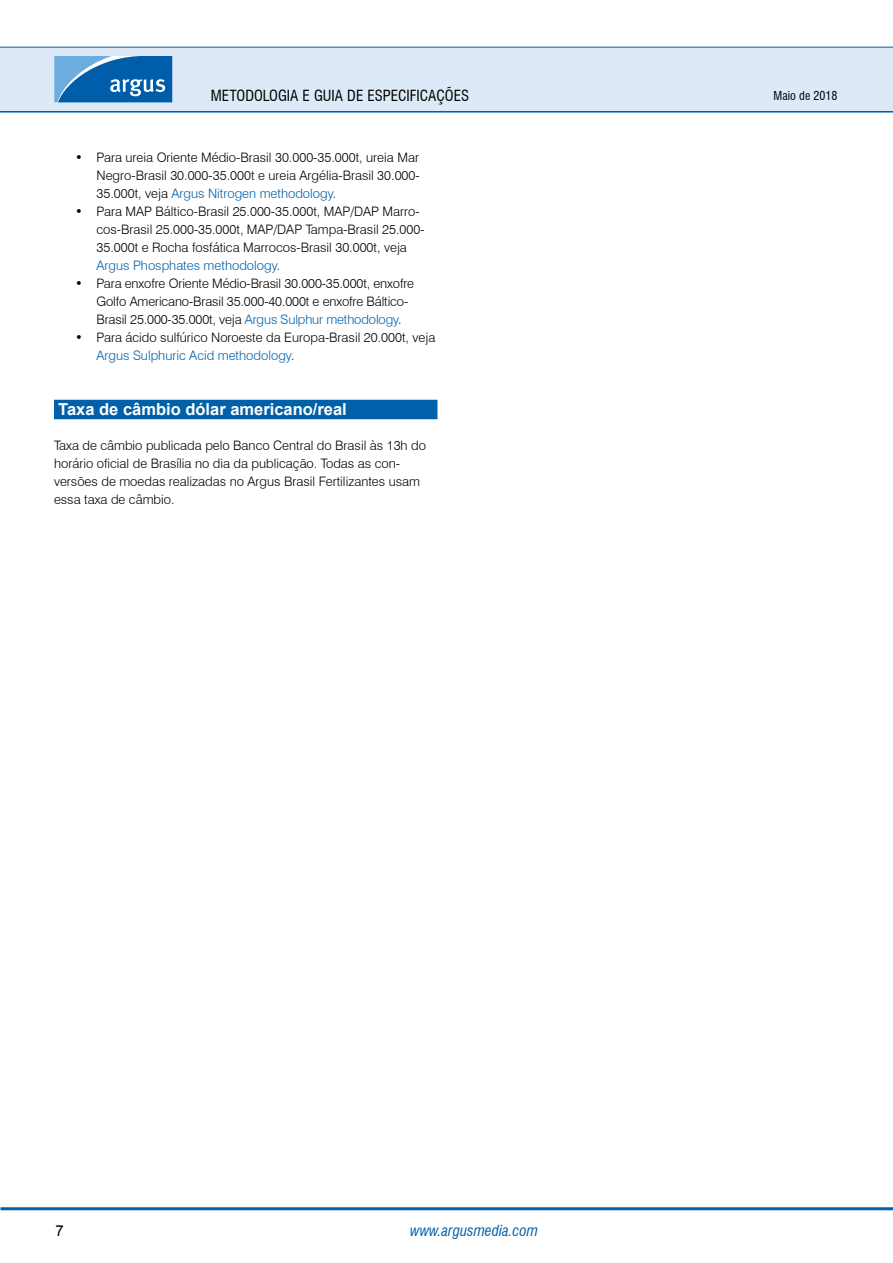
<style>
.page{position:relative;width:893px;height:1263px;background:#fff}
.page>*{position:absolute;margin:0;border:0;box-sizing:border-box;transform-origin:0 0}
.t1{font:700 16.5px "Arial";color:#fff}
.t2{font:condensed 15px "Swiss 721 BT";color:#000}
.t3{font:italic condensed 15px "Swiss 721 BT";color:#0060a9}
.t4{font:15px "Arial";color:#000}
.t5{font:300 13.05px/18px "Swiss 721 BT";color:#000}
.t6{font:condensed 12px "Swiss 721 BT";color:#000}
.s1{color:#0060a9}
</style>
<div class="page">
<hr style="left:0;top:110px;width:893px;height:3px;background:#0060a9">
<div style="left:0;top:47px;width:893px;height:64px;background:#dee9f7"></div>
<hr style="left:0;top:47px;width:893px;height:1px;background:#0060a9">
<svg style="left:54px;top:56px;width:118px;height:46px;background:#307dbd"></svg>
<hr style="left:1px;top:1207px;width:892px;height:3px;background:#0060a9">
<div style="left:54px;top:400px;width:383px;height:19px;background:#0060a9"></div>
<p class="t2" style="left:211px;top:86px;width:260px">METODOLOGIA E GUIA DE ESPECIFICAÇÕES</p>
<p class="t5" style="left:97px;top:148px;width:325px;text-align:justify;text-indent:-21px">• Para ureia Oriente Médio-Brasil 30.000-35.000t, ureia Mar Negro-Brasil 30.000-35.000t e ureia Argélia-Brasil 30.000- 35.000t, veja <span class="s1">Argus Nitrogen methodology</span>.</p>
<p class="t5" style="left:97px;top:202px;width:330px;text-indent:-21px">• Para MAP Báltico-Brasil 25.000-35.000t, MAP/DAP Marro&shy;cos-Brasil 25.000-35.000t, MAP/DAP Tampa-Brasil 25.000- 35.000t e Rocha fosfática Marrocos-Brasil 30.000t, veja <span class="s1">Argus Phosphates methodology</span>.</p>
<p class="t5" style="left:97px;top:274px;width:319px;text-indent:-21px">• Para enxofre Oriente Médio-Brasil 30.000-35.000t, enxofre<br>Golfo Americano-Brasil 35.000-40.000t e enxofre Báltico-<br>Brasil 25.000-35.000t, veja <span class="s1">Argus Sulphur methodology</span>.</p>
<p class="t5" style="left:97px;top:328px;width:340px;text-indent:-21px">• Para ácido sulfúrico Noroeste da Europa-Brasil 20.000t, veja<br><span class="s1">Argus Sulphuric Acid methodology</span>.</p>
<p class="t1" style="left:58px;top:398px;width:290px">Taxa de câmbio dólar americano/real</p>
<p class="t5" style="left:54px;top:436px;width:373px">Taxa de câmbio publicada pelo Banco Central do Brasil às 13h do horário oficial de Brasília no dia da publicação. Todas as con&shy;versões de moedas realizadas no Argus Brasil Fertilizantes usam essa taxa de câmbio.</p>
<p class="t6" style="left:774px;top:88px;width:65px">Maio de 2018</p>
<p class="t4" style="left:55px;top:1220px;width:10px">7</p>
<p class="t3" style="left:410px;top:1221px;width:129px">www.argusmedia.com</p>
</div>
